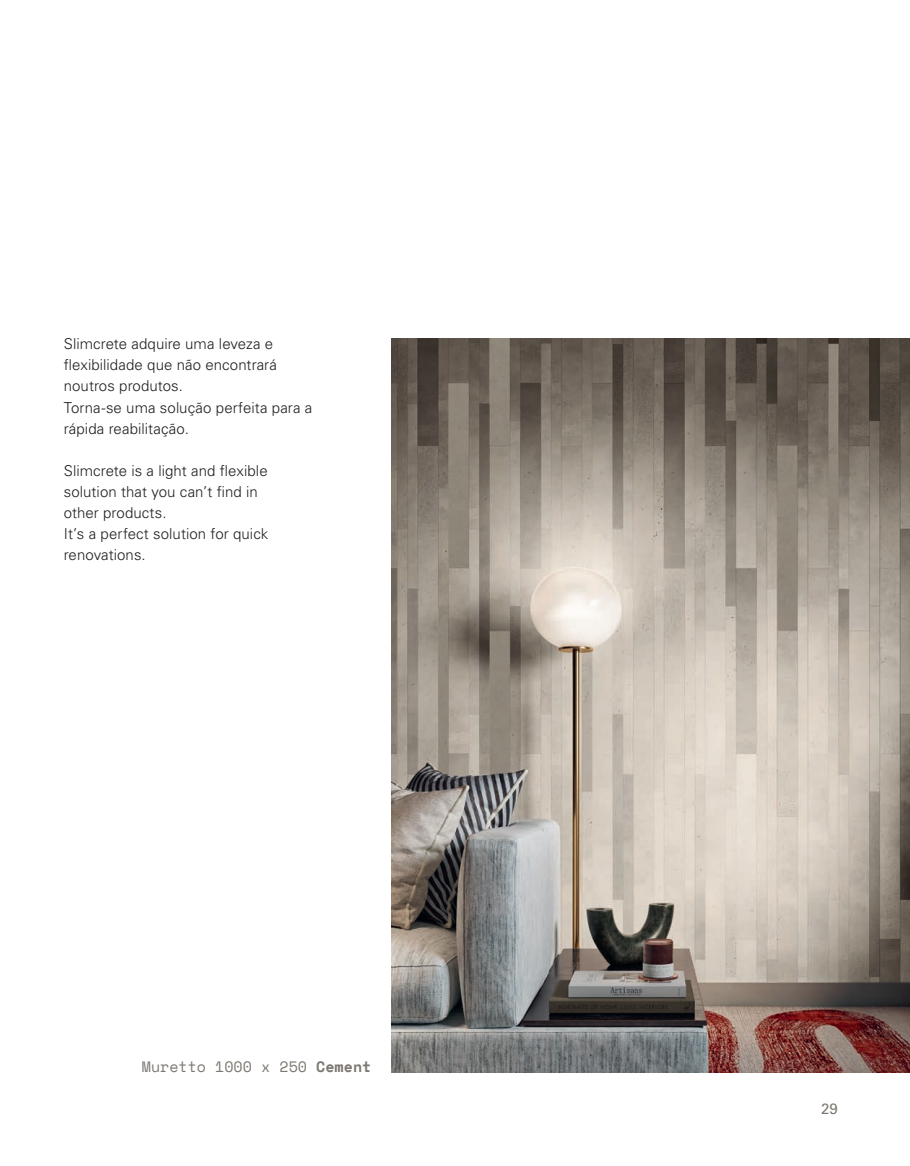
<style>
.page{position:relative;width:910px;height:1166px;background:#fff}
.page>*{position:absolute;margin:0;border:0;box-sizing:border-box;transform-origin:0 0}
.t1{font:300 15px/21px "Univers LT Pro 45";letter-spacing:.005em;color:#231f20}
.t2{font:15px "Space Mono";color:#7d7872}
.t3{font:15px "Univers LT Pro 55 Roman";color:#7d7872}
.s1{font-weight:700}
</style>
<div class="page">
<img style="left:392px;top:338px;width:518px;height:733px">
<p class="t1" style="left:64px;top:333px;width:250px">Slimcrete adquire uma leveza e flexibilidade que não encontrará noutros produtos.<br>Torna-se uma solução perfeita para a rápida reabilitação.</p>
<p class="t1" style="left:64px;top:459px;width:206px">Slimcrete is a light and flexible solution that you can’t find in other products.<br>It’s a perfect solution for quick renovations.</p>
<p class="t2" style="left:142px;top:1055px;width:231px">Muretto 1000 x 250 <span class="s1">Cement</span></p>
<p class="t3" style="left:821px;top:1097px;width:18px">29</p>
</div>
